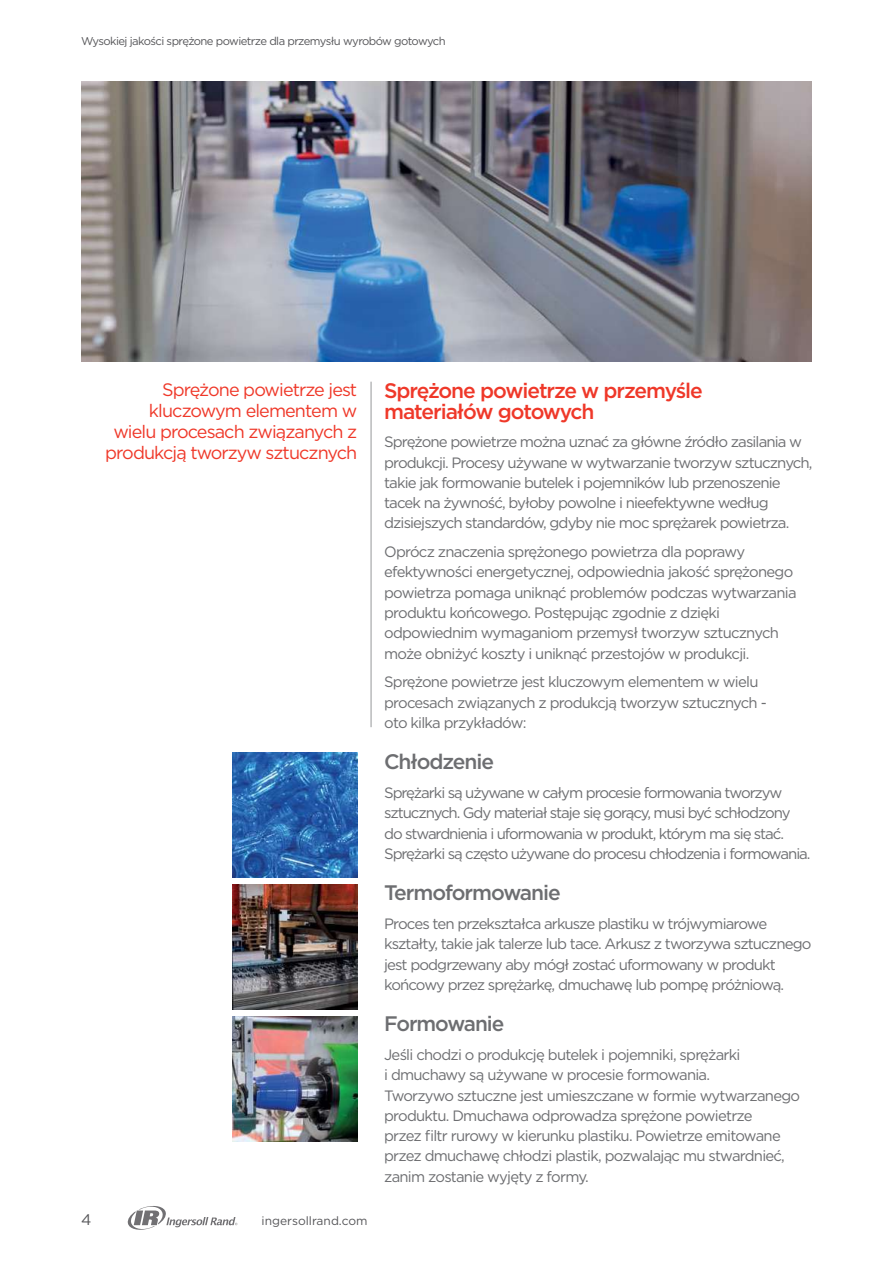
<style>
.page{position:relative;width:893px;height:1263px;background:#fff}
.page>*{position:absolute;margin:0;border:0;box-sizing:border-box;transform-origin:0 0}
.t1{font:500 21px/20.2px "Gotham";letter-spacing:-.05em;color:#ef3829}
.t2{font:500 21px "Gotham";letter-spacing:-.05em;color:#6d6e71}
.t3{font:18px/21px "Gotham";letter-spacing:-.05em;color:#ef3829;text-align:right}
.t4{font:15.3px "Gotham";color:#565659}
.t5{font:15px/20.2px "Gotham";letter-spacing:-.06em;color:#6d6e71}
.t6{font:12px "Gotham";color:#565659}
.t7{font:11.25px "Gotham";letter-spacing:-.05em;color:#565659}
</style>
<div class="page">
<svg style="left:128px;top:1206px;width:109px;height:24px"></svg>
<hr style="left:371px;top:382px;width:1px;height:345px;background:#95979a">
<img style="left:233px;top:753px;width:124px;height:124px">
<img style="left:233px;top:884px;width:124px;height:125px">
<img style="left:233px;top:1016px;width:124px;height:125px">
<img style="left:81px;top:81px;width:731px;height:281px">
<p class="t7" style="left:81px;top:34px;width:366px">Wysokiej jakości sprężone powietrze dla przemysłu wyrobów gotowych</p>
<p class="t3" style="left:105px;top:379px;width:253px">Sprężone powietrze jest kluczowym elementem w wielu procesach związanych z produkcją tworzyw sztucznych</p>
<p class="t4" style="left:81px;top:1210px;width:12px">4</p>
<p class="t6" style="left:262px;top:1213px;width:107px">ingersollrand.com</p>
<h1 class="t1" style="left:384px;top:381px;width:320px">Sprężone powietrze w przemyśle materiałów gotowych</h1>
<p class="t5" style="left:384px;top:432px;width:430px">Sprężone powietrze można uznać za główne źródło zasilania w produkcji. Procesy używane w wytwarzanie tworzyw sztucznych, takie jak formowanie butelek i pojemników lub przenoszenie tacek na żywność, byłoby powolne i nieefektywne według dzisiejszych standardów, gdyby nie moc sprężarek powietrza.</p>
<p class="t5" style="left:384px;top:541px;width:414px">Oprócz znaczenia sprężonego powietrza dla poprawy efektywności energetycznej, odpowiednia jakość sprężonego powietrza pomaga uniknąć problemów podczas wytwarzania produktu końcowego. Postępując zgodnie z dzięki odpowiednim wymaganiom przemysł tworzyw sztucznych może obniżyć koszty i uniknąć przestojów w produkcji.</p>
<p class="t5" style="left:384px;top:671px;width:384px">Sprężone powietrze jest kluczowym elementem w wielu procesach związanych z produkcją tworzyw sztucznych - oto kilka przykładów:</p>
<h1 class="t2" style="left:384px;top:748px;width:112px">Chłodzenie</h1>
<p class="t5" style="left:384px;top:782px;width:428px">Sprężarki są używane w całym procesie formowania tworzyw sztucznych. Gdy materiał staje się gorący, musi być schłodzony do stwardnienia i uformowania w produkt, którym ma się stać.<br>Sprężarki są często używane do procesu chłodzenia i formowania.</p>
<h1 class="t2" style="left:384px;top:879px;width:178px">Termoformowanie</h1>
<p class="t5" style="left:384px;top:913px;width:429px">Proces ten przekształca arkusze plastiku w trójwymiarowe kształty, takie jak talerze lub tace. Arkusz z tworzywa sztucznego jest podgrzewany aby mógł zostać uformowany w produkt końcowy przez sprężarkę, dmuchawę lub pompę próżniową.</p>
<h1 class="t2" style="left:384px;top:1010px;width:122px">Formowanie</h1>
<p class="t5" style="left:384px;top:1044px;width:417px">Jeśli chodzi o produkcję butelek i pojemniki, sprężarki<br>i dmuchawy są używane w procesie formowania.<br>Tworzywo sztuczne jest umieszczane w formie wytwarzanego produktu. Dmuchawa odprowadza sprężone powietrze<br>przez filtr rurowy w kierunku plastiku. Powietrze emitowane przez dmuchawę chłodzi plastik, pozwalając mu stwardnieć, zanim zostanie wyjęty z formy.</p>
</div>
